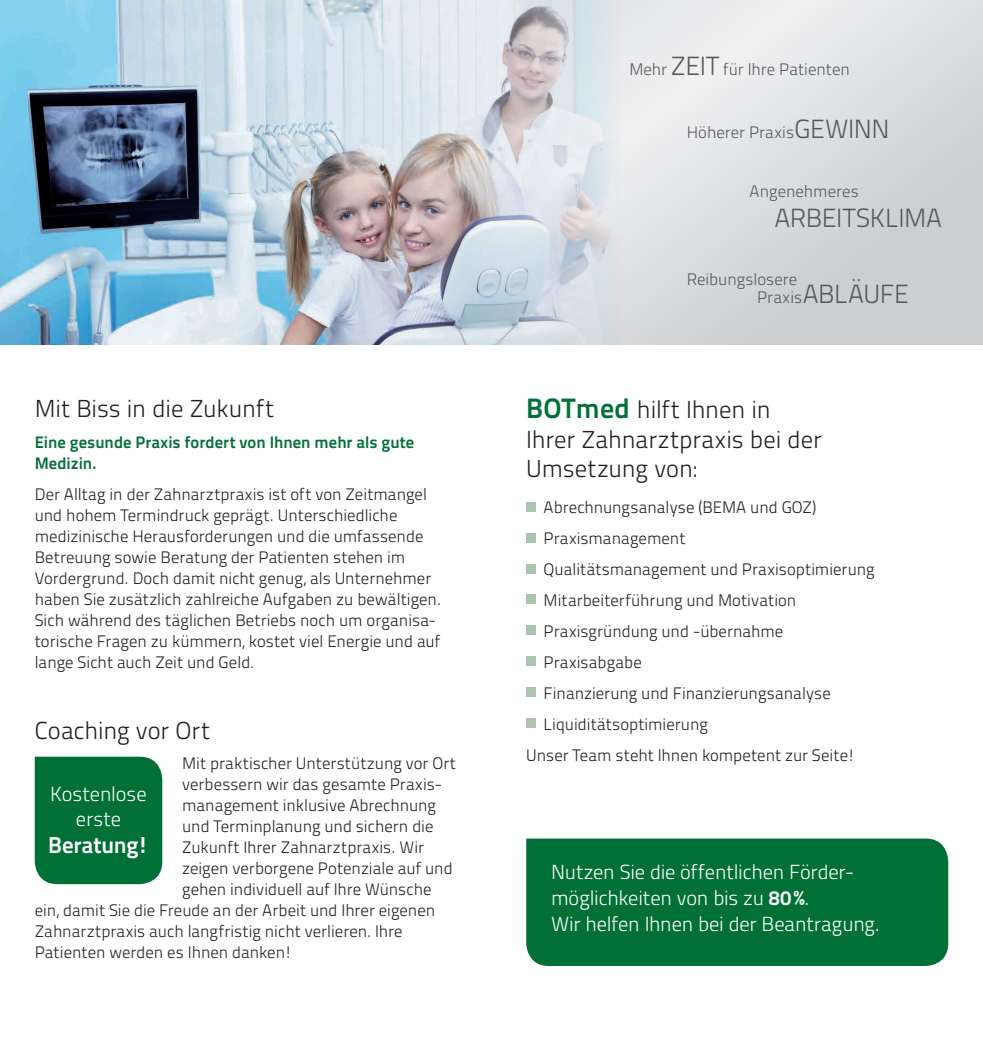
<style>
.page{position:relative;width:983px;height:1042px;background:#fff}
.page>*{position:absolute;margin:0;border:0;box-sizing:border-box;transform-origin:0 0}
.t1{font:26.25px "Titillium Text 25 L 250 wt";letter-spacing:-.015em;color:#57585a}
.t2{font:24.5px/29.8px "Titillium Text 25 L 250 wt";letter-spacing:-.005em;color:#231f20}
.t3{font:22.93px "Titillium Text 25 L 800 wt";letter-spacing:-.01em;color:#fff}
.t4{font:20.3px/26.2px "Titillium Text 25 L 250 wt";letter-spacing:-.01em;color:#fff;text-align:center}
.t5{font:16.62px/21px "Titillium Text 25 L 250 wt";color:#231f20}
.t6{font:16.62px "Titillium Text 25 L 250 wt";color:#57585a}
.t7{font:16.62px/21px "Titillium Text 25 L 800 wt";color:#007036}
.s1{font-size:26.25px}
.s2{font-size:16.62px}
.s3{font-family:"Titillium Text 25 L 800 wt";font-size:28px;color:#007036}
.s4{font-family:"Titillium Text 25 L 800 wt"}
</style>
<div class="page">
<div style="left:526px;top:502px;width:10px;height:9px;background:#adc4ac"></div>
<div style="left:526px;top:532px;width:10px;height:10px;background:#adc4ac"></div>
<div style="left:526px;top:563px;width:10px;height:10px;background:#adc4ac"></div>
<div style="left:526px;top:594px;width:10px;height:10px;background:#adc4ac"></div>
<div style="left:526px;top:625px;width:10px;height:10px;background:#adc4ac"></div>
<div style="left:526px;top:656px;width:10px;height:10px;background:#adc4ac"></div>
<div style="left:526px;top:687px;width:10px;height:10px;background:#adc4ac"></div>
<div style="left:526px;top:718px;width:10px;height:10px;background:#adc4ac"></div>
<div style="left:35px;top:756px;width:127px;height:128px;background:#007036"></div>
<div style="left:526px;top:838px;width:421px;height:128px;background:#007036"></div>
<div style="left:0;top:0;width:982px;height:345px;background:linear-gradient(to bottom,#ebebed,#cbcccf)"></div>
<img style="left:0;top:0;width:657px;height:345px">
<h2 class="t2" style="left:35px;top:392px;width:241px">Mit Biss in die Zukunft</h2>
<p class="t7" style="left:35px;top:430px;width:381px">Eine gesunde Praxis fordert von Ihnen mehr als gute<br>Medizin.</p>
<p class="t5" style="left:35px;top:483px;width:408px">Der Alltag in der Zahnarztpraxis ist oft von Zeitmangel und hohem Termindruck geprägt. Unterschiedliche medizinische Herausforderungen und die umfassende Betreuung sowie Beratung der Patienten stehen im Vordergrund. Doch damit nicht genug, als Unternehmer haben Sie zusätzlich zahlreiche Aufgaben zu bewältigen.<br>Sich während des täglichen Betriebs noch um organisa&shy;torische Fragen zu kümmern, kostet viel Energie und auf lange Sicht auch Zeit und Geld.</p>
<h2 class="t2" style="left:35px;top:714px;width:177px">Coaching vor Ort</h2>
<p class="t5" style="left:182px;top:752px;width:275px">Mit praktischer Unterstützung vor Ort</p>
<p class="t5" style="left:182px;top:773px;width:259px">verbessern wir das gesamte Praxis-</p>
<p class="t5" style="left:182px;top:794px;width:255px">management inklusive Abrechnung</p>
<p class="t5" style="left:182px;top:815px;width:253px">und Terminplanung und sichern die</p>
<p class="t5" style="left:182px;top:836px;width:243px">Zukunft Ihrer Zahnarztpraxis. Wir</p>
<p class="t5" style="left:182px;top:857px;width:272px">zeigen verborgene Potenziale auf und</p>
<p class="t5" style="left:182px;top:878px;width:251px">gehen individuell auf Ihre Wünsche</p>
<p class="t5" style="left:35px;top:899px;width:402px">ein, damit Sie die Freude an der Arbeit und Ihrer eigenen</p>
<p class="t5" style="left:35px;top:920px;width:369px">Zahnarztpraxis auch langfristig nicht verlieren. Ihre</p>
<p class="t5" style="left:35px;top:941px;width:259px">Patienten werden es Ihnen danken!</p>
<p class="t4" style="left:50px;top:781px;width:98px;line-height:24.5px">Kostenlose erste</p>
<h3 class="t3" style="left:48px;top:827px;width:102px">Beratung!</h3>
<p class="t6" style="left:629px;top:57px;width:222px">Mehr <span class="s1">ZEIT</span> für Ihre Patienten</p>
<p class="t6" style="left:686px;top:120px;width:204px">Höherer Praxis<span class="s1">GEWINN</span></p>
<p class="t6" style="left:749px;top:179px;width:111px">Angenehmeres</p>
<h1 class="t1" style="left:774px;top:198px;width:169px">ARBEITSKLIMA</h1>
<p class="t6" style="left:686px;top:267px;width:112px">Reibungslosere</p>
<h1 class="t1" style="left:757px;top:274px;width:153px"><span class="s2">Praxis</span>ABLÄUFE</h1>
<h2 class="t2" style="left:526px;top:393px;width:297px"><span class="s3">BOTmed</span> hilft Ihnen in<br>Ihrer Zahnarztpraxis bei der<br>Umsetzung von:</h2>
<p class="t5" style="left:543px;top:496px;width:274px">Abrechnungsanalyse (BEMA und GOZ)</p>
<p class="t5" style="left:543px;top:527px;width:143px">Praxismanagement</p>
<p class="t5" style="left:543px;top:558px;width:332px">Qualitätsmanagement und Praxisoptimierung</p>
<p class="t5" style="left:543px;top:589px;width:254px">Mitarbeiterführung und Motivation</p>
<p class="t5" style="left:543px;top:620px;width:241px">Praxisgründung und -übernahme</p>
<p class="t5" style="left:543px;top:651px;width:100px">Praxisabgabe</p>
<p class="t5" style="left:543px;top:682px;width:289px">Finanzierung und Finanzierungsanalyse</p>
<p class="t5" style="left:543px;top:713px;width:166px">Liquiditätsoptimierung</p>
<p class="t5" style="left:526px;top:743px;width:331px">Unser Team steht Ihnen kompetent zur Seite!</p>
<p class="t4" style="left:551px;top:857px;width:330px;text-align:left">Nutzen Sie die öffentlichen Förder&shy;möglichkeiten von bis zu <span class="s4">80%</span>.<br>Wir helfen Ihnen bei der Beantragung.</p>
</div>
